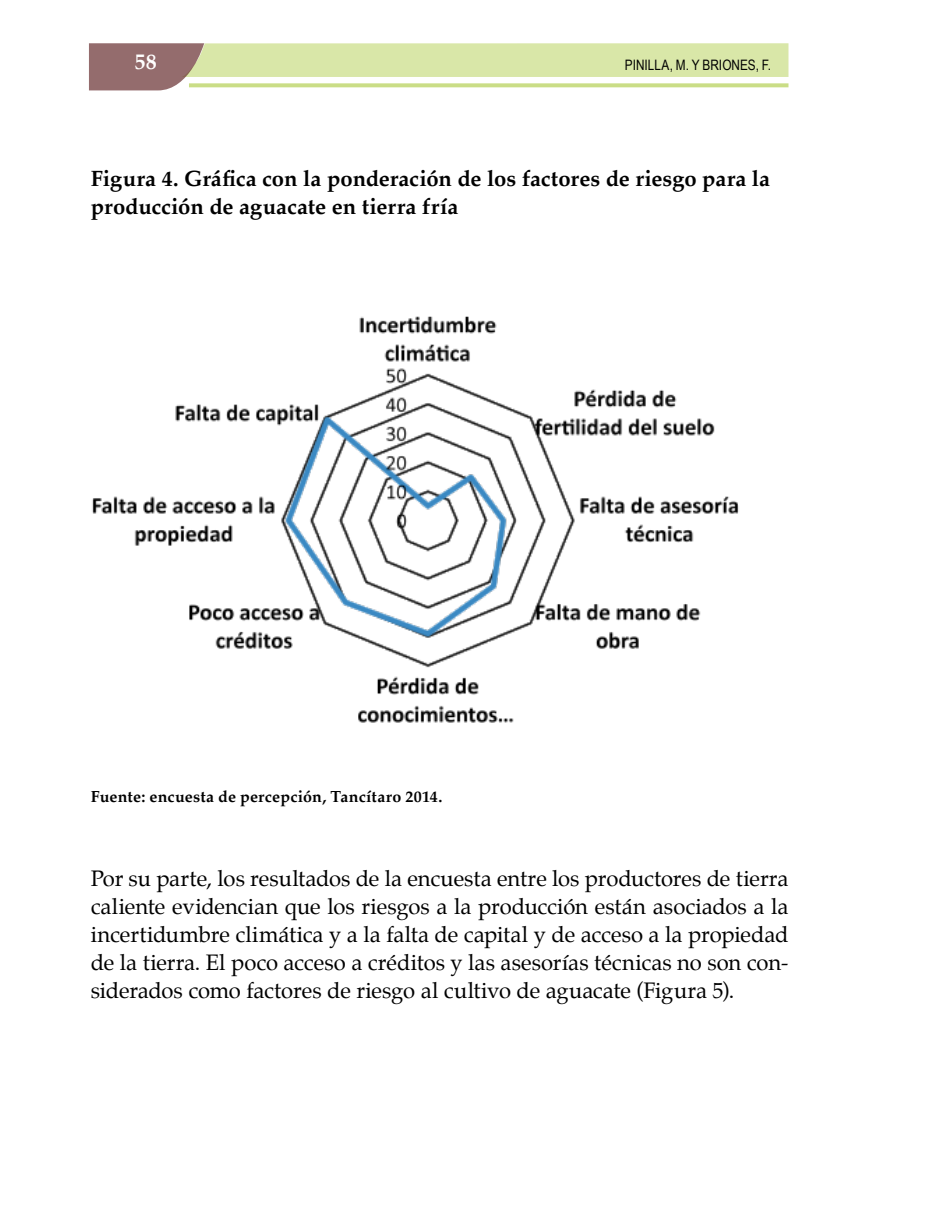
<style>
.page{position:relative;width:936px;height:1219px;background:#fff}
.page>*{position:absolute;margin:0;border:0;box-sizing:border-box;transform-origin:0 0}
.t1{font:22px/28px "Palatino";letter-spacing:-.01em;color:#000;text-align:justify}
.t2{font:700 22px/28px "Palatino";color:#000}
.t3{font:700 22px "Palatino";color:#fff}
.t4{font:700 16px "Palatino";letter-spacing:.015em;color:#000}
.t5{font:14.4px "Arial Narrow";letter-spacing:.005em;color:#000}
</style>
<div class="page">
<svg style="left:89px;top:43px;width:699px;height:47px"></svg>
<svg style="left:189px;top:83px;width:599px;height:4px;background:#cee090"></svg>
<img style="left:92px;top:316px;width:647px;height:407px">
<p class="t3" style="left:135px;top:43px;width:23px">58</p>
<p class="t5" style="left:625px;top:54px;width:147px">PINILLA, M. Y BRIONES, F.</p>
<p class="t2" style="left:91px;top:164px;width:681px">Figura 4. Gráfica con la ponderación de los factores de riesgo para la producción de aguacate en tierra fría</p>
<p class="t4" style="left:91px;top:783px;width:353px">Fuente: encuesta de percepción, Tancítaro 2014.</p>
<p class="t1" style="left:91px;top:864px;width:699px">Por su parte, los resultados de la encuesta entre los productores de tierra caliente evidencian que los riesgos a la producción están asociados a la incertidumbre climática y a la falta de capital y de acceso a la propiedad de la tierra. El poco acceso a créditos y las asesorías técnicas no son con&shy;siderados como factores de riesgo al cultivo de aguacate (Figura 5).</p>
</div>
